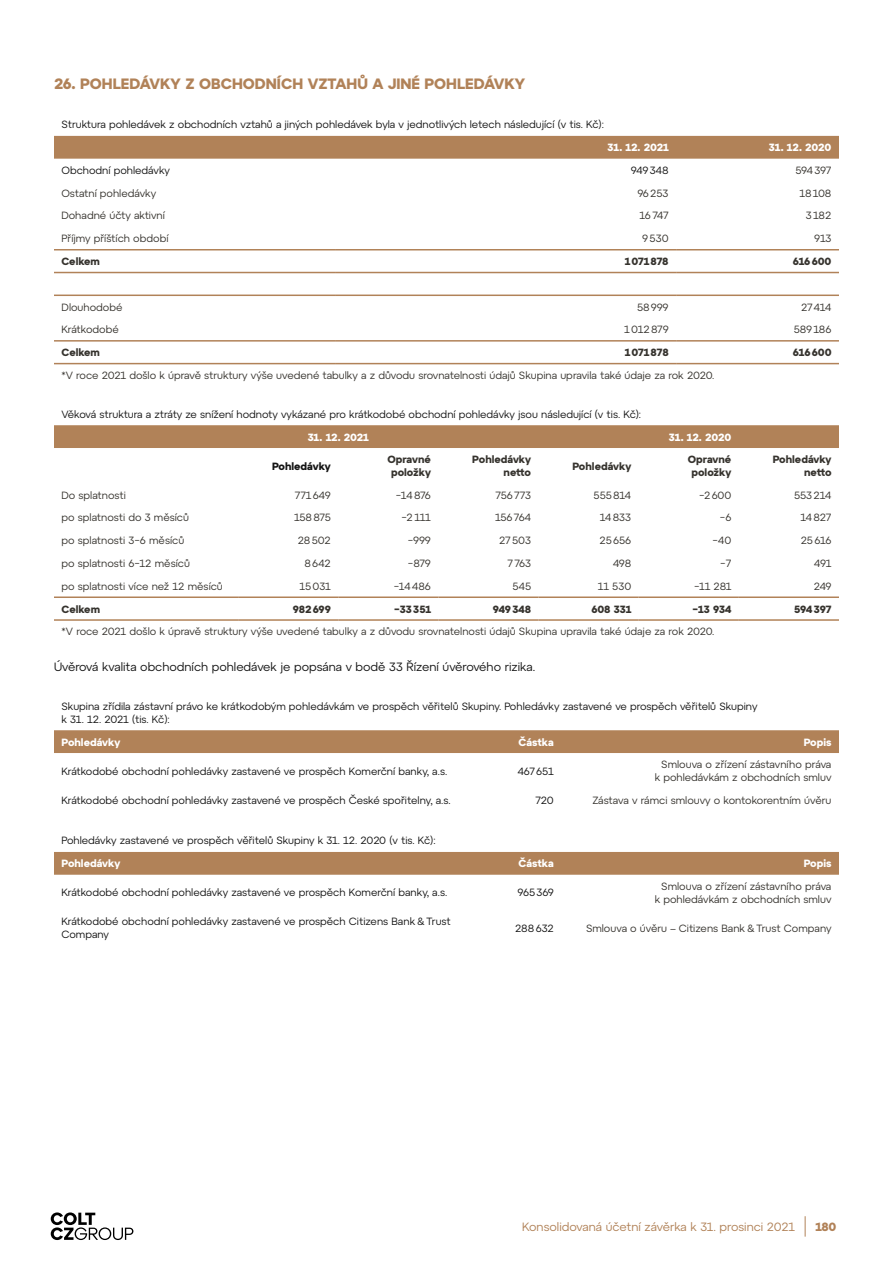
<style>
.page{position:relative;width:893px;height:1263px;background:#fff}
.page>*{position:absolute;margin:0;border:0;box-sizing:border-box;transform-origin:0 0}
.t1{font:700 15px "Atyp Colt CZ";color:#b18258}
.t2{font:12px "Atyp Colt CZ";color:#141414}
.t3{font:12px "Atyp Colt CZ";color:#b18258}
.t4{font:700 12px "Atyp Colt CZ";color:#b18258}
.t5{font:10.5px/12.6px "Atyp Colt CZ";color:#36332e;text-align:right}
.t6{font:10.5px/12.6px "Atyp Colt CZ";color:#141414}
.t7{font:700 10.5px/12.6px "Atyp Colt CZ";color:#36332e;text-align:center}
.t8{font:700 10.5px "Atyp Colt CZ";color:#fff}
.t9{font:700 10.5px "Atyp Colt CZ";color:#141414}
</style>
<div class="page">
<svg style="left:805px;top:1216px;width:1px;height:20px"></svg>
<svg style="left:51px;top:1212px;width:82px;height:28px"></svg>
<div style="left:54px;top:136px;width:785px;height:23px;background:#b18258"></div>
<hr style="left:54px;top:340px;width:282px;height:2px;background:#b18258">
<hr style="left:336px;top:340px;width:340px;height:2px;background:#b18258">
<hr style="left:676px;top:340px;width:163px;height:2px;background:#b18258">
<hr style="left:54px;top:363px;width:282px;height:1px;background:#b18258">
<hr style="left:336px;top:363px;width:340px;height:1px;background:#b18258">
<hr style="left:676px;top:363px;width:163px;height:1px;background:#b18258">
<hr style="left:54px;top:249px;width:282px;height:1px;background:#b18258">
<hr style="left:336px;top:249px;width:340px;height:1px;background:#b18258">
<hr style="left:676px;top:249px;width:163px;height:1px;background:#b18258">
<hr style="left:54px;top:272px;width:282px;height:1px;background:#b18258">
<hr style="left:336px;top:272px;width:340px;height:1px;background:#b18258">
<hr style="left:676px;top:272px;width:163px;height:1px;background:#b18258">
<hr style="left:54px;top:295px;width:282px;height:1px;background:#b18258">
<hr style="left:336px;top:295px;width:340px;height:1px;background:#b18258">
<hr style="left:676px;top:295px;width:163px;height:1px;background:#b18258">
<div style="left:54px;top:425px;width:785px;height:23px;background:#b18258"></div>
<hr style="left:54px;top:596px;width:184px;height:2px;background:#b18258">
<hr style="left:238px;top:596px;width:100px;height:2px;background:#b18258">
<hr style="left:338px;top:596px;width:100px;height:2px;background:#b18258">
<hr style="left:438px;top:596px;width:101px;height:2px;background:#b18258">
<hr style="left:539px;top:596px;width:100px;height:2px;background:#b18258">
<hr style="left:639px;top:596px;width:100px;height:2px;background:#b18258">
<hr style="left:739px;top:596px;width:100px;height:2px;background:#b18258">
<hr style="left:54px;top:619px;width:184px;height:2px;background:#b18258">
<hr style="left:238px;top:619px;width:100px;height:2px;background:#b18258">
<hr style="left:338px;top:619px;width:100px;height:2px;background:#b18258">
<hr style="left:438px;top:619px;width:101px;height:2px;background:#b18258">
<hr style="left:539px;top:619px;width:100px;height:2px;background:#b18258">
<hr style="left:639px;top:619px;width:100px;height:2px;background:#b18258">
<hr style="left:739px;top:619px;width:100px;height:2px;background:#b18258">
<div style="left:54px;top:730px;width:785px;height:23px;background:#b18258"></div>
<div style="left:54px;top:852px;width:785px;height:23px;background:#b18258"></div>
<h1 class="t1" style="left:54px;top:72px;width:473px">26. POHLEDÁVKY Z OBCHODNÍCH VZTAHŮ A JINÉ POHLEDÁVKY</h1>
<p class="t6" style="left:62px;top:118px;width:544px">Struktura pohledávek z obchodních vztahů a jiných pohledávek byla v jednotlivých letech následující (v tis. Kč):</p>
<p class="t8" style="left:607px;top:139px;width:63px">31. 12. 2021</p>
<p class="t8" style="left:769px;top:139px;width:64px">31. 12. 2020</p>
<p class="t6" style="left:62px;top:163px;width:110px">Obchodní pohledávky</p>
<p class="t6" style="left:631px;top:163px;width:39px">949348</p>
<p class="t5" style="left:795px;top:163px;width:38px">594 397</p>
<p class="t5" style="left:62px;top:186px;width:96px">Ostatní pohledávky</p>
<p class="t5" style="left:637px;top:186px;width:33px">96253</p>
<p class="t5" style="left:800px;top:186px;width:33px">18108</p>
<p class="t5" style="left:62px;top:209px;width:105px">Dohadné účty aktivní</p>
<p class="t5" style="left:639px;top:209px;width:31px">16 747</p>
<p class="t5" style="left:806px;top:209px;width:27px">3182</p>
<p class="t5" style="left:62px;top:232px;width:108px">Příjmy příštích období</p>
<p class="t5" style="left:642px;top:232px;width:28px">9530</p>
<p class="t5" style="left:814px;top:232px;width:19px">913</p>
<p class="t7" style="left:62px;top:254px;width:40px">Celkem</p>
<p class="t7" style="left:625px;top:254px;width:45px">1071878</p>
<p class="t7" style="left:793px;top:254px;width:40px">616600</p>
<p class="t5" style="left:62px;top:300px;width:62px">Dlouhodobé</p>
<p class="t5" style="left:637px;top:300px;width:33px">58999</p>
<p class="t5" style="left:801px;top:300px;width:32px">27414</p>
<p class="t5" style="left:62px;top:323px;width:59px">Krátkodobé</p>
<p class="t5" style="left:624px;top:323px;width:46px">1012879</p>
<p class="t5" style="left:794px;top:323px;width:39px">589186</p>
<p class="t7" style="left:62px;top:346px;width:40px">Celkem</p>
<p class="t7" style="left:625px;top:346px;width:45px">1071878</p>
<p class="t7" style="left:793px;top:346px;width:40px">616600</p>
<p class="t5" style="left:62px;top:368px;width:654px">*V roce 2021 došlo k úpravě struktury výše uvedené tabulky a z důvodu srovnatelnosti údajů Skupina upravila také údaje za rok 2020.</p>
<p class="t6" style="left:62px;top:407px;width:581px">Věková struktura a ztráty ze snížení hodnoty vykázané pro krátkodobé obchodní pohledávky jsou následující (v tis. Kč):</p>
<p class="t8" style="left:308px;top:429px;width:63px">31. 12. 2021</p>
<p class="t8" style="left:669px;top:429px;width:64px">31. 12. 2020</p>
<p class="t9" style="left:272px;top:458px;width:60px">Pohledávky</p>
<p class="t7" style="left:387px;top:453px;width:45px">Opravné položky</p>
<p class="t7" style="left:472px;top:453px;width:60px;text-align:right">Pohledávky netto</p>
<p class="t7" style="left:572px;top:459px;width:60px">Pohledávky</p>
<p class="t7" style="left:688px;top:453px;width:45px">Opravné položky</p>
<p class="t7" style="left:773px;top:453px;width:60px;text-align:right">Pohledávky netto</p>
<p class="t5" style="left:62px;top:488px;width:66px">Do splatnosti</p>
<p class="t5" style="left:295px;top:488px;width:37px">771649</p>
<p class="t5" style="left:396px;top:488px;width:37px">−14 876</p>
<p class="t5" style="left:496px;top:488px;width:37px">756773</p>
<p class="t5" style="left:594px;top:488px;width:39px">555814</p>
<p class="t5" style="left:699px;top:488px;width:34px">−2600</p>
<p class="t5" style="left:794px;top:488px;width:39px">553214</p>
<p class="t5" style="left:62px;top:511px;width:129px">po splatnosti do 3 měsíců</p>
<p class="t5" style="left:294px;top:511px;width:38px">158875</p>
<p class="t5" style="left:401px;top:511px;width:31px">−2111</p>
<p class="t5" style="left:495px;top:511px;width:37px">156764</p>
<p class="t5" style="left:600px;top:511px;width:33px">14833</p>
<p class="t5" style="left:720px;top:511px;width:13px">−6</p>
<p class="t5" style="left:800px;top:511px;width:33px">14827</p>
<p class="t5" style="left:62px;top:534px;width:124px">po splatnosti 3−6 měsíců</p>
<p class="t5" style="left:298px;top:534px;width:35px">28502</p>
<p class="t5" style="left:408px;top:534px;width:25px">−999</p>
<p class="t5" style="left:499px;top:534px;width:33px">27503</p>
<p class="t5" style="left:600px;top:534px;width:33px">25656</p>
<p class="t5" style="left:713px;top:534px;width:20px">−40</p>
<p class="t5" style="left:801px;top:534px;width:32px">25616</p>
<p class="t5" style="left:62px;top:556px;width:130px">po splatnosti 6−12 měsíců</p>
<p class="t5" style="left:304px;top:556px;width:28px">8642</p>
<p class="t5" style="left:408px;top:556px;width:25px">−879</p>
<p class="t5" style="left:507px;top:556px;width:25px">7763</p>
<p class="t5" style="left:613px;top:556px;width:20px">498</p>
<p class="t5" style="left:720px;top:556px;width:13px">−7</p>
<p class="t5" style="left:814px;top:556px;width:19px">491</p>
<p class="t5" style="left:62px;top:579px;width:163px">po splatnosti více než 12 měsíců</p>
<p class="t5" style="left:300px;top:579px;width:33px">15031</p>
<p class="t5" style="left:394px;top:579px;width:39px">−14486</p>
<p class="t5" style="left:513px;top:579px;width:20px">545</p>
<p class="t5" style="left:598px;top:579px;width:35px">11 530</p>
<p class="t5" style="left:694px;top:579px;width:39px">−11 281</p>
<p class="t5" style="left:814px;top:579px;width:19px">249</p>
<p class="t7" style="left:62px;top:602px;width:40px">Celkem</p>
<p class="t7" style="left:293px;top:602px;width:40px">982699</p>
<p class="t7" style="left:394px;top:602px;width:38px">−33351</p>
<p class="t7" style="left:493px;top:602px;width:40px">949348</p>
<p class="t7" style="left:591px;top:602px;width:41px">608 331</p>
<p class="t7" style="left:693px;top:602px;width:40px">−13 934</p>
<p class="t7" style="left:794px;top:602px;width:39px">594397</p>
<p class="t5" style="left:62px;top:624px;width:654px">*V roce 2021 došlo k úpravě struktury výše uvedené tabulky a z důvodu srovnatelnosti údajů Skupina upravila také údaje za rok 2020.</p>
<p class="t2" style="left:54px;top:657px;width:483px">Úvěrová kvalita obchodních pohledávek je popsána v bodě 33 Řízení úvěrového rizika.</p>
<p class="t6" style="left:62px;top:700px;width:697px">Skupina zřídila zástavní právo ke krátkodobým pohledávkám ve prospěch věřitelů Skupiny. Pohledávky zastavené ve prospěch věřitelů Skupiny k 31. 12. 2021 (tis. Kč):</p>
<p class="t8" style="left:62px;top:734px;width:60px">Pohledávky</p>
<p class="t8" style="left:518px;top:734px;width:37px">Částka</p>
<p class="t8" style="left:804px;top:734px;width:29px">Popis</p>
<p class="t6" style="left:62px;top:764px;width:387px">Krátkodobé obchodní pohledávky zastavené ve prospěch Komerční banky, a.s.</p>
<p class="t6" style="left:518px;top:764px;width:38px">467651</p>
<p class="t5" style="left:655px;top:758px;width:178px">Smlouva o zřízení zástavního práva k pohledávkám z obchodních smluv</p>
<p class="t6" style="left:62px;top:793px;width:391px">Krátkodobé obchodní pohledávky zastavené ve prospěch České spořitelny, a.s.</p>
<p class="t6" style="left:535px;top:793px;width:20px">720</p>
<p class="t5" style="left:592px;top:793px;width:241px">Zástava v rámci smlouvy o kontokorentním úvěru</p>
<p class="t6" style="left:62px;top:834px;width:376px">Pohledávky zastavené ve prospěch věřitelů Skupiny k 31. 12. 2020 (v tis. Kč):</p>
<p class="t8" style="left:62px;top:855px;width:60px">Pohledávky</p>
<p class="t8" style="left:518px;top:855px;width:37px">Částka</p>
<p class="t8" style="left:804px;top:855px;width:29px">Popis</p>
<p class="t6" style="left:62px;top:886px;width:387px">Krátkodobé obchodní pohledávky zastavené ve prospěch Komerční banky, a.s.</p>
<p class="t6" style="left:518px;top:886px;width:38px">965369</p>
<p class="t5" style="left:655px;top:879px;width:178px">Smlouva o zřízení zástavního práva k pohledávkám z obchodních smluv</p>
<p class="t6" style="left:62px;top:915px;width:391px">Krátkodobé obchodní pohledávky zastavené ve prospěch Citizens Bank &amp; Trust<br>Company</p>
<p class="t6" style="left:515px;top:921px;width:40px">288632</p>
<p class="t5" style="left:586px;top:921px;width:247px">Smlouva o úvěru – Citizens Bank &amp; Trust Company</p>
<p class="t3" style="left:522px;top:1217px;width:274px">Konsolidovaná účetní závěrka k 31. prosinci 2021</p>
<p class="t4" style="left:815px;top:1217px;width:23px">180</p>
</div>
